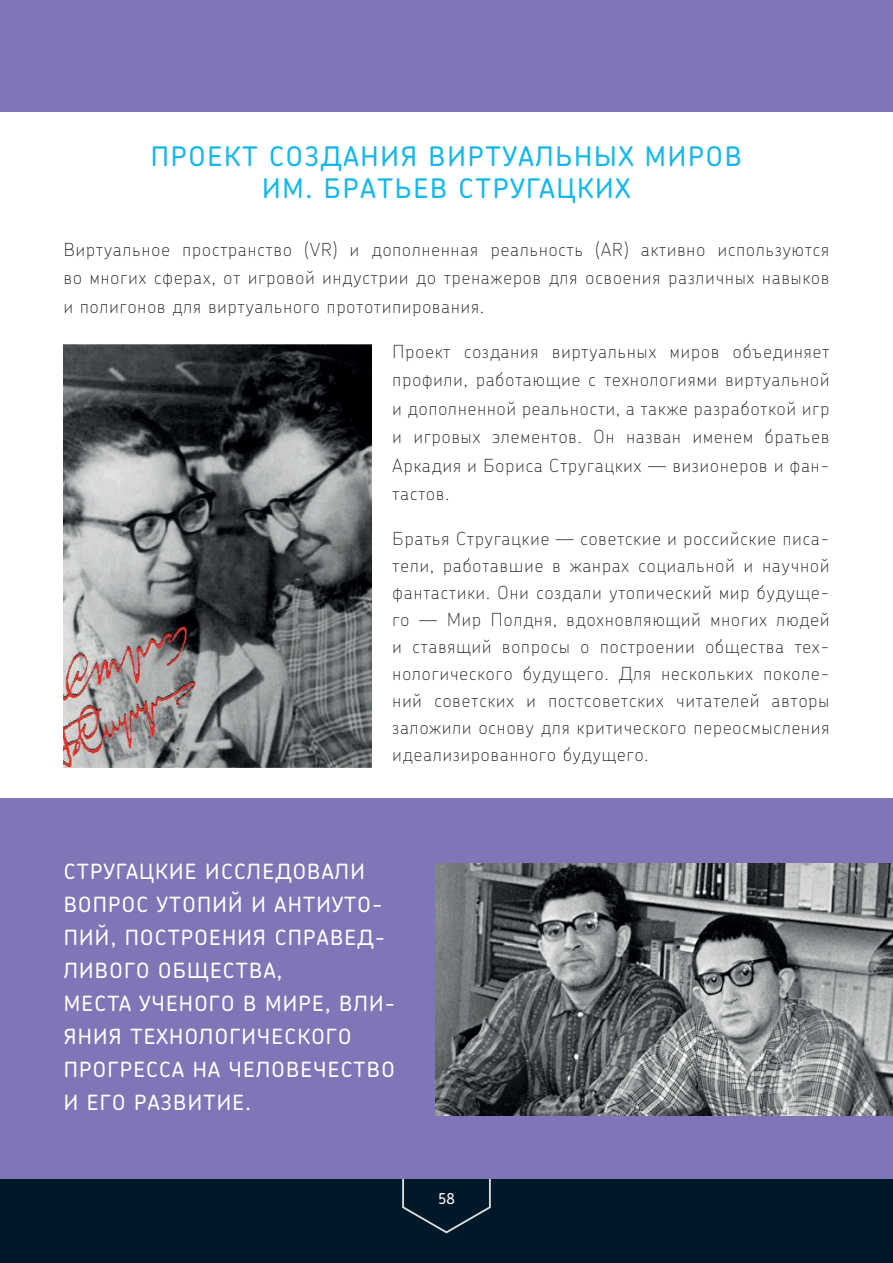
<style>
.page{position:relative;width:893px;height:1263px;background:#fff}
.page>*{position:absolute;margin:0;border:0;box-sizing:border-box;transform-origin:0 0}
.t1{font:500 27px/32.4px "Chevin Pro";letter-spacing:.065em;color:#16b7eb;text-align:center}
.t2{font:500 21px/33px "Chevin Pro";letter-spacing:.06em;color:#fff}
.t3{font:100 18px/27px "Chevin Pro";letter-spacing:.06em;color:#231f20;text-align:justify}
.t4{font:500 15px "Chevin Pro";color:#fff}
</style>
<div class="page">
<div style="left:0;top:1178px;width:893px;height:85px;background:#011828"></div>
<svg style="left:402px;top:1179px;width:89px;height:55px"></svg>
<img style="left:64px;top:344px;width:307px;height:423px">
<div style="left:0;top:798px;width:893px;height:381px;background:#8075b6"></div>
<img style="left:436px;top:863px;width:457px;height:252px">
<div style="left:0;top:0;width:893px;height:112px;background:#8075b6"></div>
<h1 class="t1" style="left:151px;top:139px;width:593px">ПРОЕКТ СОЗДАНИЯ ВИРТУАЛЬНЫХ МИРОВ<br>ИМ. БРАТЬЕВ СТРУГАЦКИХ</h1>
<p class="t3" style="left:64px;top:234px;width:767px;line-height:28.5px">Виртуальное пространство (VR) и дополненная реальность (AR) активно используются во многих сферах, от игровой индустрии до тренажеров для освоения различных навыков и полигонов для виртуального прототипирования.</p>
<p class="t3" style="left:393px;top:336px;width:438px;line-height:28.5px">Проект создания виртуальных миров объединяет профили, работающие с технологиями виртуальной и дополненной реальности, а также разработкой игр и игровых элементов. Он назван именем братьев Аркадия и Бориса Стругацких — визионеров и фан&shy;тастов.</p>
<p class="t3" style="left:393px;top:525px;width:438px">Братья Стругацкие — советские и российские писа&shy;тели, работавшие в жанрах социальной и научной фантастики. Они создали утопический мир будуще&shy;го — Мир Полдня, вдохновляющий многих людей и ставящий вопросы о построении общества тех&shy;нологического будущего. Для нескольких поколе&shy;ний советских и постсоветских читателей авторы заложили основу для критического переосмысления идеализированного будущего.</p>
<p class="t2" style="left:64px;top:854px;width:333px">СТРУГАЦКИЕ ИССЛЕДОВАЛИ<br>ВОПРОС УТОПИЙ И АНТИУТО-<br>ПИЙ, ПОСТРОЕНИЯ СПРАВЕД-<br>ЛИВОГО ОБЩЕСТВА,<br>МЕСТА УЧЕНОГО В МИРЕ, ВЛИ-<br>ЯНИЯ ТЕХНОЛОГИЧЕСКОГО<br>ПРОГРЕССА НА ЧЕЛОВЕЧЕСТВО<br>И ЕГО РАЗВИТИЕ.</p>
<p class="t4" style="left:438px;top:1188px;width:18px">58</p>
</div>
